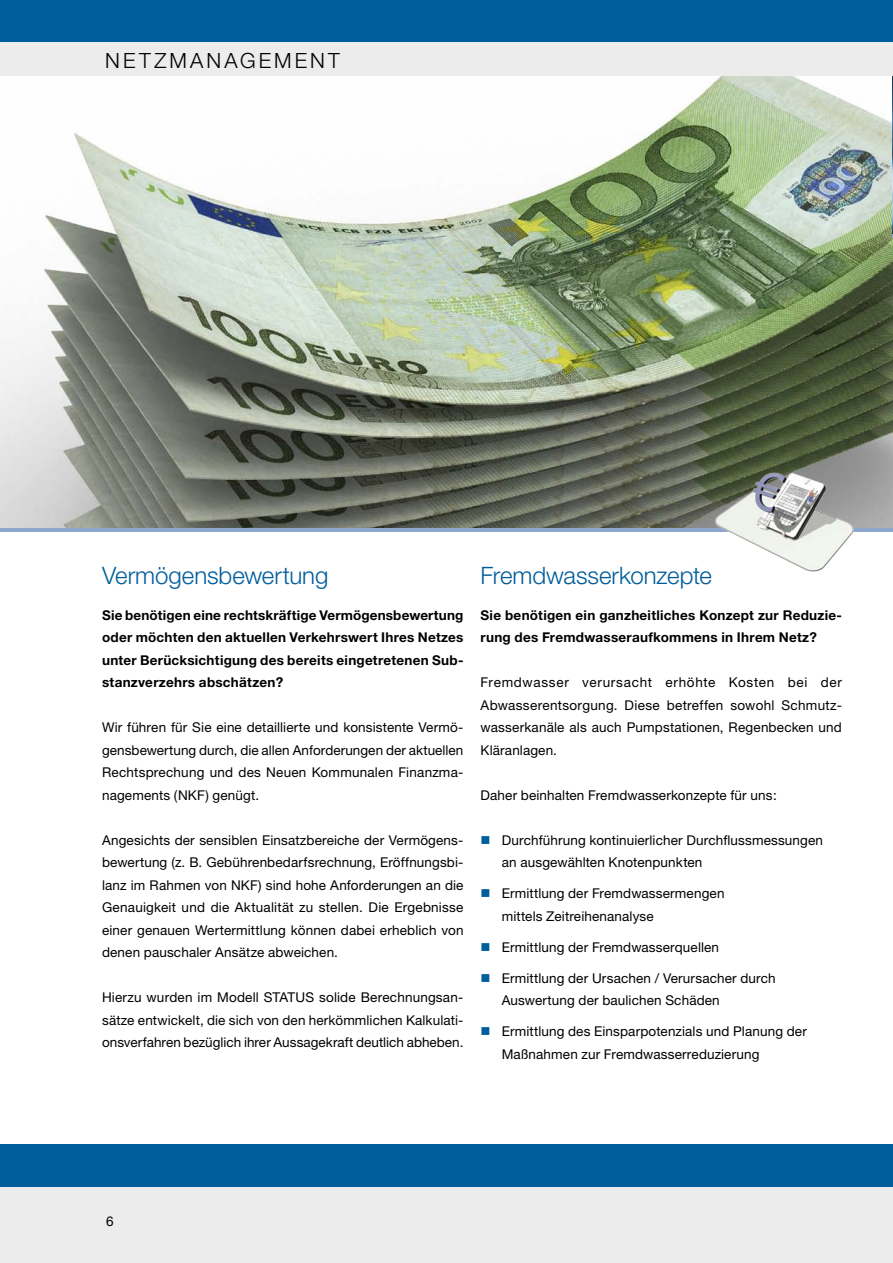
<style>
.page{position:relative;width:893px;height:1263px;background:#fff}
.page>*{position:absolute;margin:0;border:0;box-sizing:border-box;transform-origin:0 0}
.Überschrift_1{font:300 24px "Helvetica Neue";color:#005d9c}
.Hauptkategorie{font:300 21px "Helvetica Neue";letter-spacing:.15em;color:#000}
.Liste_unsortiert{font:13.5px/22.5px "Helvetica Neue";letter-spacing:.01em;color:#000;text-align:justify}
.Standard_Headline{font:700 13.5px/22.5px "Helvetica Neue";letter-spacing:.02em;color:#000}
.Fußzeile{font:13.5px "Helvetica Neue";color:#000}
.s1{color:#005d9c}
</style>
<div class="page">
<div style="left:0;top:0;width:893px;height:43px;background:#005d9c"></div>
<div style="left:0;top:1186px;width:893px;height:77px;background:#ececed"></div>
<div style="left:0;top:1144px;width:893px;height:42px;background:#005d9c"></div>
<div style="left:0;top:43px;width:893px;height:34px;background:#ececed"></div>
<svg style="left:0;top:527px;width:656px;height:4px;background:#8699b5"></svg>
<img style="left:0;top:77px;width:893px;height:450px">
<img style="left:656px;top:405px;width:237px;height:167px">
<img style="left:892px;top:76px;width:1px;height:157px">
<p class="Hauptkategorie" style="left:105px;top:47px;width:236px">NETZMANAGEMENT</p>
<p class="Überschrift_1" style="left:102px;top:561px;width:228px">Vermögensbewertung</p>
<p class="Standard_Headline" style="left:102px;top:603px;width:363px;text-align:justify">Sie benötigen eine rechtskräftige Vermögensbewertung oder möchten den aktuellen Verkehrswert Ihres Netzes unter Berücksichtigung des bereits eingetretenen Sub&shy;stanzverzehrs abschätzen?</p>
<p class="Liste_unsortiert" style="left:102px;top:716px;width:363px">Wir führen für Sie eine detaillierte und konsistente Vermö&shy;gensbewertung durch, die allen Anforderungen der aktuellen Rechtsprechung und des Neuen Kommunalen Finanzma&shy;nagements (NKF) genügt.</p>
<p class="Liste_unsortiert" style="left:102px;top:828px;width:363px">Angesichts der sensiblen Einsatzbereiche der Vermögens&shy;bewertung (z. B. Gebührenbedarfsrechnung, Eröffnungsbi&shy;lanz im Rahmen von NKF) sind hohe Anforderungen an die Genauigkeit und die Aktualität zu stellen. Die Ergebnisse einer genauen Wertermittlung können dabei erheblich von denen pauschaler Ansätze abweichen.</p>
<p class="Liste_unsortiert" style="left:102px;top:986px;width:363px">Hierzu wurden im Modell STATUS solide Berechnungsan&shy;sätze entwickelt, die sich von den herkömmlichen Kalkulati&shy;onsverfahren bezüglich ihrer Aussagekraft deutlich abheben.</p>
<p class="Überschrift_1" style="left:480px;top:561px;width:233px">Fremdwasserkonzepte</p>
<p class="Standard_Headline" style="left:480px;top:603px;width:363px">Sie benötigen ein ganzheitliches Konzept zur Reduzie&shy;rung des Fremdwasseraufkommens in Ihrem Netz?</p>
<p class="Liste_unsortiert" style="left:480px;top:671px;width:363px">Fremdwasser verursacht erhöhte Kosten bei der Abwasserentsorgung. Diese betreffen sowohl Schmutz&shy;wasserkanäle als auch Pumpstationen, Regenbecken und Kläranlagen.</p>
<p class="Liste_unsortiert" style="left:480px;top:783px;width:298px">Daher beinhalten Fremdwasserkonzepte für uns:</p>
<p class="Liste_unsortiert" style="left:502px;top:828px;width:323px;text-indent:-21px"><span class="s1">■</span> Durchführung kontinuierlicher Durchflussmessungen an ausgewählten Knotenpunkten</p>
<p class="Liste_unsortiert" style="left:502px;top:882px;width:224px;text-indent:-21px"><span class="s1">■</span> Ermittlung der Fremdwassermengen mittels Zeitreihenanalyse</p>
<p class="Liste_unsortiert" style="left:480px;top:935px;width:240px"><span class="s1">■</span> Ermittlung der Fremdwasserquellen</p>
<p class="Liste_unsortiert" style="left:502px;top:966px;width:275px;text-indent:-21px"><span class="s1">■</span> Ermittlung der Ursachen / Verursacher durch<br>Auswertung der baulichen Schäden</p>
<p class="Liste_unsortiert" style="left:502px;top:1020px;width:307px;text-indent:-21px"><span class="s1">■</span> Ermittlung des Einsparpotenzials und Planung der<br>Maßnahmen zur Fremdwasserreduzierung</p>
<p class="Fußzeile" style="left:106px;top:1213px;width:9px">6</p>
</div>
